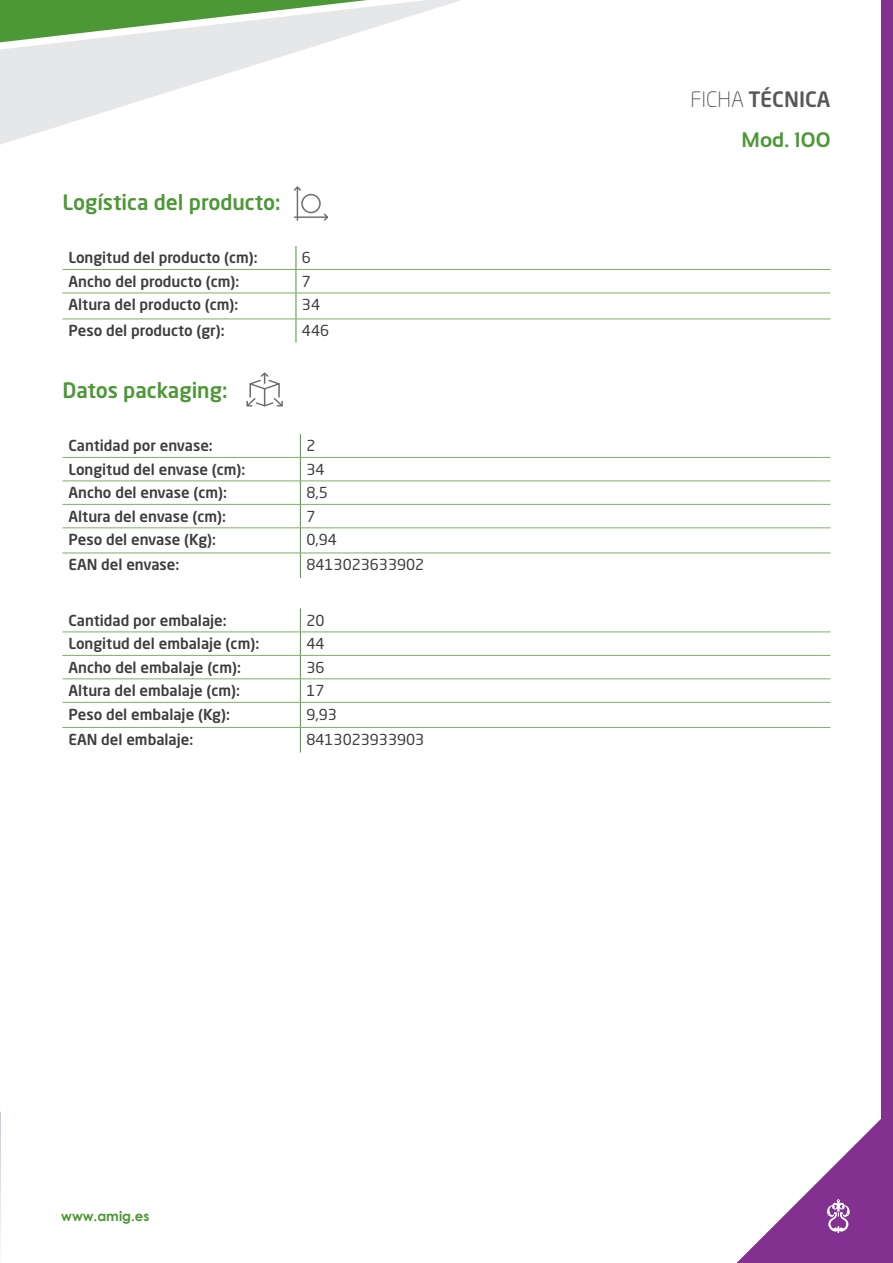
<style>
.page{position:relative;width:893px;height:1263px;background:#fff}
.page>*{position:absolute;margin:0;border:0;box-sizing:border-box;transform-origin:0 0}
.t1{font:500 21px "Neo Sans Pro";color:#4d9836}
.t2{font:500 21px "Neo Sans Pro";color:#57585a}
.t3{font:700 21px "Sansation";color:#4d9836}
.t4{font:500 15px "Neo Sans Pro";color:#3e3e3f}
.t5{font:15px "Neo Sans Pro";color:#3e3e3f}
.t6{font:700 13.5px "Century Gothic";color:#4d9836}
.s1{font-weight:300}
</style>
<div class="page">
<svg style="left:1px;top:0;width:460px;height:144px"></svg>
<hr style="left:0;top:0;width:1px;height:1263px;background:#823191">
<svg style="left:0;top:1111px;width:1px;height:152px"></svg>
<div style="left:881px;top:0;width:12px;height:1263px;background:#823191"></div>
<svg style="left:736px;top:1119px;width:145px;height:144px"></svg>
<svg style="left:246px;top:372px;width:37px;height:34px"></svg>
<svg style="left:294px;top:186px;width:7px;height:5px"></svg>
<svg style="left:324px;top:213px;width:4px;height:8px"></svg>
<hr style="left:297px;top:187px;width:1px;height:34px;background:#6c6d70">
<hr style="left:294px;top:216px;width:34px;height:2px;background:#6c6d70">
<div style="left:301px;top:194px;width:20px;height:19px;border:2px solid #6c6d70;border-radius:50%"></div>
<svg style="left:296px;top:246px;width:1px;height:96px"></svg>
<hr style="left:63px;top:269px;width:233px;height:1px;background:#7eaf66">
<hr style="left:296px;top:269px;width:534px;height:1px;background:#7eaf66">
<hr style="left:63px;top:293px;width:233px;height:1px;background:#7eaf66">
<hr style="left:296px;top:293px;width:534px;height:1px;background:#7eaf66">
<hr style="left:63px;top:319px;width:233px;height:1px;background:#7eaf66">
<hr style="left:296px;top:319px;width:534px;height:1px;background:#7eaf66">
<svg style="left:300px;top:434px;width:1px;height:144px"></svg>
<hr style="left:63px;top:457px;width:237px;height:1px;background:#7eaf66">
<hr style="left:300px;top:457px;width:530px;height:1px;background:#7eaf66">
<hr style="left:63px;top:481px;width:237px;height:1px;background:#7eaf66">
<hr style="left:300px;top:481px;width:530px;height:1px;background:#7eaf66">
<hr style="left:63px;top:504px;width:237px;height:1px;background:#7eaf66">
<hr style="left:300px;top:504px;width:530px;height:1px;background:#7eaf66">
<hr style="left:63px;top:528px;width:237px;height:1px;background:#7eaf66">
<hr style="left:300px;top:528px;width:530px;height:1px;background:#7eaf66">
<hr style="left:63px;top:553px;width:237px;height:1px;background:#7eaf66">
<hr style="left:300px;top:553px;width:530px;height:1px;background:#7eaf66">
<svg style="left:300px;top:608px;width:1px;height:144px"></svg>
<hr style="left:63px;top:632px;width:237px;height:1px;background:#7eaf66">
<hr style="left:300px;top:632px;width:530px;height:1px;background:#7eaf66">
<hr style="left:63px;top:655px;width:237px;height:1px;background:#7eaf66">
<hr style="left:300px;top:655px;width:530px;height:1px;background:#7eaf66">
<hr style="left:63px;top:679px;width:237px;height:1px;background:#7eaf66">
<hr style="left:300px;top:679px;width:530px;height:1px;background:#7eaf66">
<hr style="left:63px;top:702px;width:237px;height:1px;background:#7eaf66">
<hr style="left:300px;top:702px;width:530px;height:1px;background:#7eaf66">
<hr style="left:63px;top:727px;width:237px;height:1px;background:#7eaf66">
<hr style="left:300px;top:727px;width:530px;height:1px;background:#7eaf66">
<p class="t1" style="left:63px;top:189px;width:220px">Logística del producto:</p>
<p class="t4" style="left:69px;top:248px;width:191px">Longitud del producto (cm):</p>
<p class="t5" style="left:302px;top:249px;width:11px">6</p>
<p class="t4" style="left:69px;top:272px;width:172px">Ancho del producto (cm):</p>
<p class="t5" style="left:302px;top:272px;width:11px">7</p>
<p class="t4" style="left:69px;top:295px;width:172px">Altura del producto (cm):</p>
<p class="t5" style="left:302px;top:296px;width:20px">34</p>
<p class="t4" style="left:69px;top:321px;width:158px">Peso del producto (gr):</p>
<p class="t5" style="left:302px;top:322px;width:29px">446</p>
<p class="t1" style="left:63px;top:377px;width:166px">Datos packaging:</p>
<p class="t4" style="left:69px;top:436px;width:146px">Cantidad por envase:</p>
<p class="t5" style="left:306px;top:437px;width:11px">2</p>
<p class="t4" style="left:69px;top:460px;width:178px">Longitud del envase (cm):</p>
<p class="t5" style="left:306px;top:460px;width:20px">34</p>
<p class="t4" style="left:69px;top:483px;width:160px">Ancho del envase (cm):</p>
<p class="t5" style="left:306px;top:484px;width:23px">8,5</p>
<p class="t4" style="left:69px;top:507px;width:159px">Altura del envase (cm):</p>
<p class="t5" style="left:306px;top:507px;width:11px">7</p>
<p class="t4" style="left:69px;top:530px;width:149px">Peso del envase (Kg):</p>
<p class="t5" style="left:306px;top:531px;width:32px">0,94</p>
<p class="t4" style="left:69px;top:555px;width:112px">EAN del envase:</p>
<p class="t5" style="left:306px;top:556px;width:119px">8413023633902</p>
<p class="t4" style="left:69px;top:611px;width:160px">Cantidad por embalaje:</p>
<p class="t5" style="left:306px;top:611px;width:20px">20</p>
<p class="t4" style="left:69px;top:634px;width:192px">Longitud del embalaje (cm):</p>
<p class="t5" style="left:306px;top:635px;width:20px">44</p>
<p class="t4" style="left:69px;top:658px;width:174px">Ancho del embalaje (cm):</p>
<p class="t5" style="left:306px;top:658px;width:20px">36</p>
<p class="t4" style="left:69px;top:681px;width:173px">Altura del embalaje (cm):</p>
<p class="t5" style="left:306px;top:682px;width:20px">17</p>
<p class="t4" style="left:69px;top:705px;width:163px">Peso del embalaje (Kg):</p>
<p class="t5" style="left:306px;top:705px;width:32px">9,93</p>
<p class="t4" style="left:69px;top:730px;width:126px">EAN del embalaje:</p>
<p class="t5" style="left:306px;top:730px;width:119px">8413023933903</p>
<p class="t6" style="left:61px;top:1206px;width:90px">www.amig.es</p>
<h1 class="t2" style="left:690px;top:86px;width:141px"><span class="s1">FICHA</span> TÉCNICA</h1>
<p class="t3" style="left:742px;top:128px;width:90px">Mod. 100</p>
</div>
